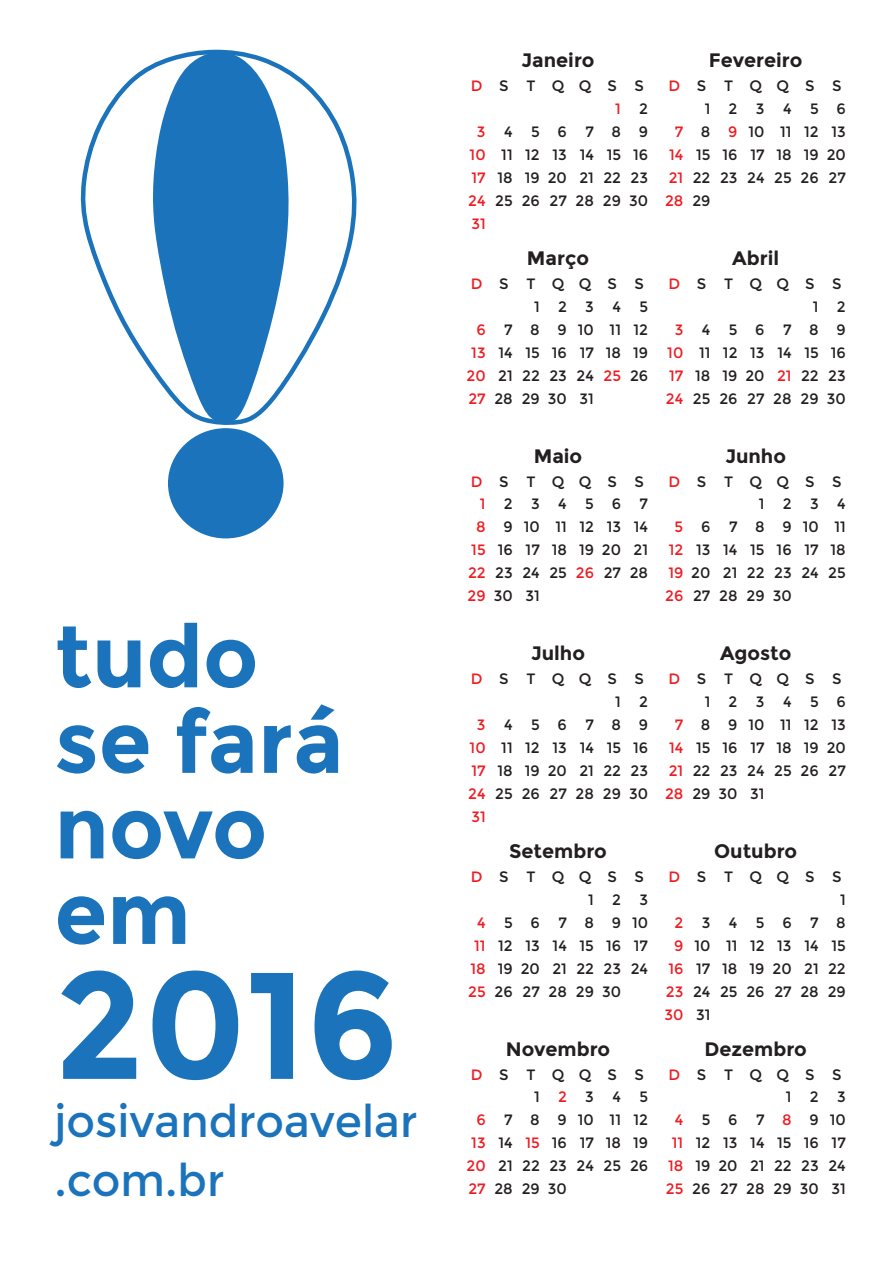
<style>
.page{position:relative;width:893px;height:1263px;background:#fff}
.page>*{position:absolute;margin:0;border:0;box-sizing:border-box;transform-origin:0 0}
.t1{font:700 151.5px "Montserrat";color:#1a73bb}
.t2{font:700 87px/85.5px "Montserrat";color:#1a73bb}
.t3{font:45px/58.5px "Montserrat";color:#1a73bb}
.t4{font:700 19.5px "Montserrat";color:#231f20}
.t5{font:15px/23px "Montserrat";color:#231f20;text-align:right}
.t6{font:15px "Montserrat";letter-spacing:1.09em;color:#231f20}
.t7{font:15px "Montserrat";color:#ee1d23}
.t8{font:15px "Montserrat";letter-spacing:1.205em;color:#231f20}
.t9{font:15px "Montserrat";letter-spacing:1.225em;color:#231f20}
.t10{font:15px "Montserrat";letter-spacing:1.045em;color:#231f20}
.t11{font:15px "Montserrat";letter-spacing:1.185em;color:#231f20}
.s1{color:#ee1d23}
.s2{color:#231f20}
</style>
<div class="page">
<svg style="left:80px;top:49px;width:277px;height:376px"></svg>
<div style="left:168px;top:428px;width:116px;height:110px;background:#1a73bb;border-radius:50%"></div>
<svg style="left:153px;top:52px;width:136px;height:371px;fill:#1a73bb"></svg>
<h2 class="t2" style="left:55px;top:614px;width:291px">tudo se fará novo em</h2>
<h1 class="t1" style="left:55px;top:935px;width:347px">2016</h1>
<h3 class="t3" style="left:55px;top:1093px;width:364px">josivandroavelar .com.br</h3>
<h3 class="t4" style="left:521px;top:49px;width:74px">Janeiro</h3>
<p class="t6" style="left:471px;top:77px;width:175px"><span class="s1">D</span>STQQSS</p>
<p class="t7" style="left:615px;top:100px;width:34px">1 <span class="s2">2</span></p>
<p class="t8" style="left:477px;top:123px;width:173px"><span class="s1">3</span>456789</p>
<p class="t5" style="left:470px;top:143px;width:180px"><span class="s1">10</span> 11 12 13 14 15 16</p>
<p class="t5" style="left:471px;top:166px;width:178px"><span class="s1">17</span> 18 19 20 21 22 23</p>
<p class="t5" style="left:468px;top:189px;width:181px"><span class="s1">24</span> 25 26 27 28 29 30</p>
<p class="t7" style="left:471px;top:215px;width:16px">31</p>
<h3 class="t4" style="left:527px;top:246px;width:64px">Março</h3>
<p class="t6" style="left:471px;top:275px;width:175px"><span class="s1">D</span>STQQSS</p>
<p class="t5" style="left:534px;top:295px;width:116px">12345</p>
<p class="t5" style="left:476px;top:318px;width:173px"><span class="s1">6</span> 7 8 910 1112</p>
<p class="t5" style="left:471px;top:341px;width:178px"><span class="s1">13</span> 14 15 16 17 18 19</p>
<p class="t5" style="left:466px;top:364px;width:183px"><span class="s1">20</span> 21 22 23 24 <span class="s1">25</span> 26</p>
<p class="t5" style="left:468px;top:387px;width:127px"><span class="s1">27</span> 28 29 30 31</p>
<h3 class="t4" style="left:534px;top:444px;width:50px">Maio</h3>
<p class="t6" style="left:471px;top:473px;width:175px"><span class="s1">D</span>STQQSS</p>
<p class="t9" style="left:480px;top:495px;width:170px"><span class="s1">1</span>234567</p>
<p class="t5" style="left:476px;top:516px;width:173px"><span class="s1">8</span> 910 111213 14</p>
<p class="t5" style="left:471px;top:539px;width:178px"><span class="s1">15</span> 16 17 18 19 20 21</p>
<p class="t5" style="left:468px;top:562px;width:182px"><span class="s1">22</span> 23 24 25 <span class="s1">26</span> 27 28</p>
<p class="t5" style="left:468px;top:585px;width:74px"><span class="s1">29</span> 30 31</p>
<h3 class="t4" style="left:709px;top:49px;width:95px">Fevereiro</h3>
<p class="t6" style="left:669px;top:77px;width:175px"><span class="s1">D</span>STQQSS</p>
<p class="t5" style="left:705px;top:97px;width:143px">123456</p>
<p class="t5" style="left:675px;top:120px;width:172px"><span class="s1">7</span> 8 <span class="s1">9</span>10 111213</p>
<p class="t5" style="left:669px;top:143px;width:178px"><span class="s1">14</span> 15 16 17 18 19 20</p>
<p class="t5" style="left:669px;top:166px;width:179px"><span class="s1">21</span> 22 23 24 25 26 27</p>
<p class="t7" style="left:665px;top:192px;width:47px">28 <span class="s2">29</span></p>
<h3 class="t4" style="left:732px;top:246px;width:48px">Abril</h3>
<p class="t5" style="left:666px;top:272px;width:181px"><span class="s1">D</span>STQQSS<br>1 2<br><span class="s1">3</span>456789<br><span class="s1">10</span> 11 12 13 14 15 16<br><span class="s1">17</span> 18 19 20 <span class="s1">21</span> 22 23<br><span class="s1">24</span> 25 26 27 28 29 30</p>
<h3 class="t4" style="left:725px;top:444px;width:62px">Junho</h3>
<p class="t6" style="left:669px;top:473px;width:175px"><span class="s1">D</span>STQQSS</p>
<p class="t5" style="left:759px;top:493px;width:88px">1234</p>
<p class="t10" style="left:675px;top:518px;width:173px"><span class="s1">5</span>6 7891011</p>
<p class="t5" style="left:669px;top:539px;width:179px"><span class="s1">12</span> 13 14 15 16 17 18</p>
<p class="t5" style="left:668px;top:562px;width:179px"><span class="s1">19</span> 20 21 22 23 24 25</p>
<p class="t5" style="left:665px;top:585px;width:128px"><span class="s1">26</span> 27 28 29 30</p>
<h3 class="t4" style="left:531px;top:642px;width:55px">Julho</h3>
<p class="t6" style="left:471px;top:670px;width:175px"><span class="s1">D</span>STQQSS</p>
<p class="t5" style="left:615px;top:690px;width:34px">1 2</p>
<p class="t8" style="left:477px;top:716px;width:173px"><span class="s1">3</span>456789</p>
<p class="t5" style="left:470px;top:736px;width:180px"><span class="s1">10</span> 11 12 13 14 15 16</p>
<p class="t5" style="left:471px;top:759px;width:178px"><span class="s1">17</span> 18 19 20 21 22 23</p>
<p class="t5" style="left:468px;top:782px;width:181px"><span class="s1">24</span> 25 26 27 28 29 30</p>
<p class="t7" style="left:471px;top:808px;width:16px">31</p>
<h3 class="t4" style="left:509px;top:839px;width:99px">Setembro</h3>
<p class="t6" style="left:471px;top:868px;width:175px"><span class="s1">D</span>STQQSS</p>
<p class="t5" style="left:588px;top:888px;width:61px">123</p>
<p class="t11" style="left:477px;top:914px;width:173px"><span class="s1">4</span>5678910</p>
<p class="t5" style="left:474px;top:934px;width:175px"><span class="s1">11</span> 12 13 14 15 16 17</p>
<p class="t5" style="left:470px;top:957px;width:179px"><span class="s1">18</span> 19 20 21 22 23 24</p>
<p class="t5" style="left:468px;top:980px;width:154px"><span class="s1">25</span> 26 27 28 29 30</p>
<h3 class="t4" style="left:506px;top:1037px;width:106px">Novembro</h3>
<p class="t6" style="left:471px;top:1066px;width:175px"><span class="s1">D</span>STQQSS</p>
<p class="t5" style="left:534px;top:1086px;width:116px">1<span class="s1">2</span>345</p>
<p class="t5" style="left:476px;top:1109px;width:173px"><span class="s1">6</span> 7 8 910 1112</p>
<p class="t5" style="left:471px;top:1132px;width:178px"><span class="s1">13</span> 14 <span class="s1">15</span> 16 17 18 19</p>
<p class="t5" style="left:466px;top:1155px;width:183px"><span class="s1">20</span> 21 22 23 24 25 26</p>
<p class="t5" style="left:468px;top:1178px;width:100px"><span class="s1">27</span> 28 29 30</p>
<h3 class="t4" style="left:720px;top:642px;width:73px">Agosto</h3>
<p class="t6" style="left:669px;top:670px;width:175px"><span class="s1">D</span>STQQSS</p>
<p class="t5" style="left:705px;top:690px;width:143px">123456</p>
<p class="t5" style="left:675px;top:713px;width:172px"><span class="s1">7</span> 8 910 111213</p>
<p class="t5" style="left:669px;top:736px;width:178px"><span class="s1">14</span> 15 16 17 18 19 20</p>
<p class="t5" style="left:669px;top:759px;width:179px"><span class="s1">21</span> 22 23 24 25 26 27</p>
<p class="t5" style="left:665px;top:782px;width:101px"><span class="s1">28</span> 29 30 31</p>
<h3 class="t4" style="left:714px;top:839px;width:85px">Outubro</h3>
<p class="t6" style="left:669px;top:868px;width:175px"><span class="s1">D</span>STQQSS</p>
<p class="t5" style="left:840px;top:888px;width:7px">1</p>
<p class="t9" style="left:674px;top:914px;width:173px"><span class="s1">2</span>345678</p>
<p class="t5" style="left:674px;top:934px;width:173px"><span class="s1">9</span> 10 11 12 13 14 15</p>
<p class="t5" style="left:668px;top:957px;width:179px"><span class="s1">16</span> 17 18 19 20 21 22</p>
<p class="t5" style="left:666px;top:980px;width:181px"><span class="s1">23</span> 24 25 26 27 28 29</p>
<p class="t7" style="left:664px;top:1005px;width:48px">30 <span class="s2">31</span></p>
<h3 class="t4" style="left:704px;top:1037px;width:104px">Dezembro</h3>
<p class="t5" style="left:666px;top:1063px;width:181px"><span class="s1">D</span>STQQSS<br>123<br><span class="s1">4</span>567<span class="s1">8</span>910<br><span class="s1">11</span> 12 13 14 15 16 17<br><span class="s1">18</span> 19 20 21 22 23 24<br><span class="s1">25</span> 26 27 28 29 30 31</p>
</div>
